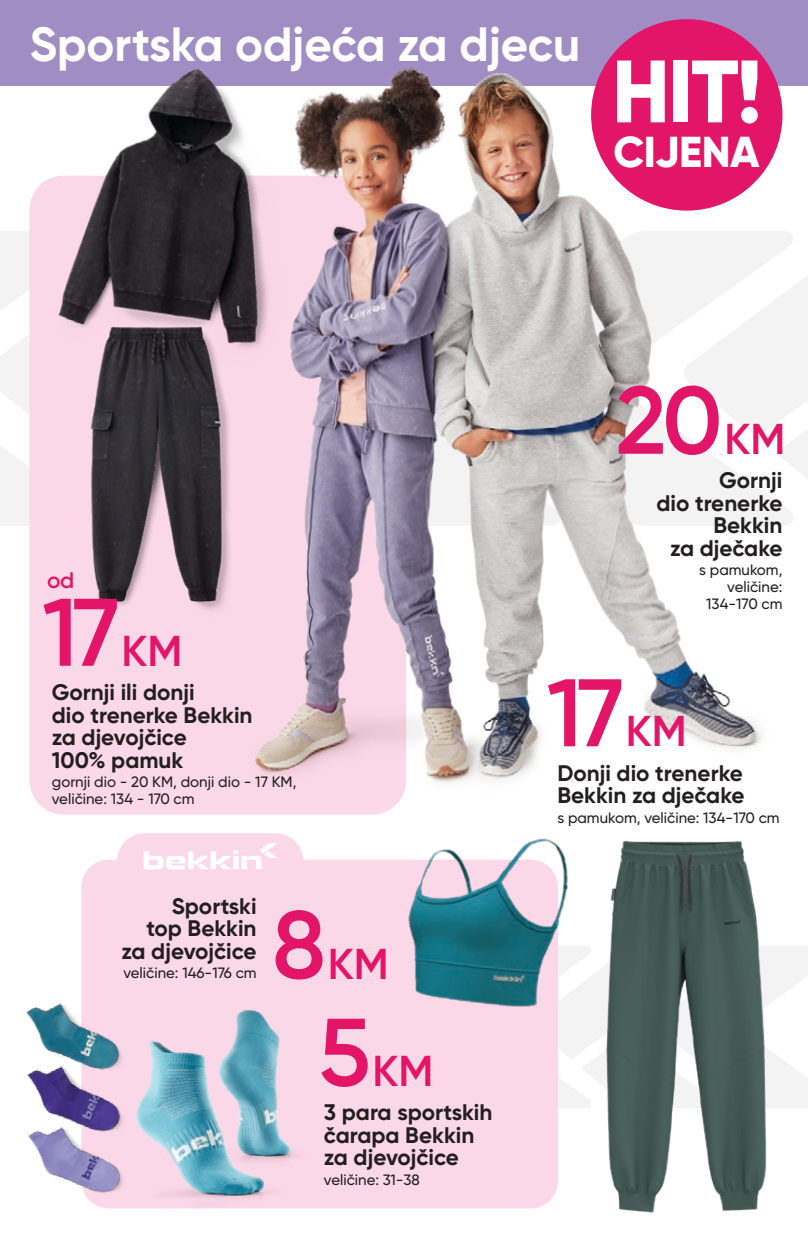
<style>
.page{position:relative;width:808px;height:1234px;background:#fff}
.page>*{position:absolute;margin:0;border:0;box-sizing:border-box;transform-origin:0 0}
.t1{font:600 95.7px "Gilroy";color:#e21568}
.t2{font:800 88.2px "Gilroy";color:#fff}
.t3{font:700 48px "Gilroy";letter-spacing:-.005em;color:#fff}
.t4{font:800 43.2px "Gilroy";letter-spacing:-.01em;color:#fff}
.t5{font:600 43.2px "Gilroy";color:#e21568}
.t6{font:700 22.5px/22.5px "Gilroy";color:#231f20}
.t7{font:600 22.5px "Gilroy";color:#e21568}
.t8{font:500 15px/16.8px "Gilroy";color:#231f20}
.s1{font-size:43.2px}
.s2{font-size:95.7px}
</style>
<div class="page">
<div style="left:0;top:0;width:808px;height:85px;background:#9f8dc3"></div>
<svg style="left:558px;top:946px;width:250px;height:162px"></svg>
<div style="left:81px;top:859px;width:477px;height:349px;background:#fbd8e7;border-radius:27px"></div>
<div style="left:117px;top:833px;width:186px;height:73px;background:#fbd8e7;border-radius:27px"></div>
<div style="left:30px;top:175px;width:376px;height:639px;background:#fbd8e7;border-radius:34px"></div>
<svg style="left:144px;top:851px;width:45px;height:18px"></svg>
<img style="left:189px;top:35px;width:602px;height:835px">
<svg style="left:0;top:231px;width:808px;height:294px"></svg>
<img style="left:0;top:370px;width:9px;height:117px">
<img style="left:389px;top:802px;width:197px;height:236px">
<img style="left:139px;top:1041px;width:166px;height:168px">
<img style="left:26px;top:981px;width:89px;height:63px">
<img style="left:39px;top:1105px;width:101px;height:104px">
<img style="left:27px;top:1044px;width:112px;height:109px">
<img style="left:189px;top:1009px;width:116px;height:170px">
<img style="left:579px;top:814px;width:214px;height:399px">
<img style="left:29px;top:35px;width:297px;height:354px">
<img style="left:62px;top:288px;width:225px;height:348px">
<div style="left:591px;top:19px;width:191px;height:191px;background:#e21568;border-radius:50%"></div>
<h3 class="t3" style="left:30px;top:14px;width:552px">Sportska odjeća za djecu</h3>
<h2 class="t2" style="left:612px;top:36px;width:152px">HIT!</h2>
<h3 class="t4" style="left:613px;top:124px;width:148px">CIJENA</h3>
<p class="t7" style="left:47px;top:566px;width:28px">od</p>
<h1 class="t1" style="left:42px;top:572px;width:142px">17<span class="s1">KM</span></h1>
<h1 class="t1" style="left:616px;top:361px;width:171px">20<span class="s1">KM</span></h1>
<p class="t6" style="left:656px;top:469px;width:128px;text-align:right">Gornji<br>dio trenerke<br>Bekkin<br>za dječake</p>
<p class="t8" style="left:699px;top:561px;width:85px;text-align:right">s pamukom, veličine:<br>134-170 cm</p>
<p class="t6" style="left:52px;top:680px;width:202px">Gornji ili donji<br>dio trenerke Bekkin za djevojčice<br>100% pamuk</p>
<p class="t8" style="left:52px;top:773px;width:246px">gornji dio - 20 KM, donji dio - 17 KM, veličine: 134 - 170 cm</p>
<p class="t6" style="left:122px;top:894px;width:136px;text-align:right">Sportski<br>top Bekkin za djevojčice</p>
<p class="t8" style="left:123px;top:964px;width:135px">veličine: 146-176 cm</p>
<h3 class="t5" style="left:272px;top:936px;width:118px"><span class="s2">8</span>KM</h3>
<h3 class="t5" style="left:319px;top:1043px;width:116px"><span class="s2">5</span>KM</h3>
<p class="t6" style="left:324px;top:1100px;width:170px">3 para sportskih čarapa Bekkin za djevojčice</p>
<p class="t8" style="left:324px;top:1170px;width:97px">veličine: 31-38</p>
<h1 class="t1" style="left:547px;top:653px;width:142px">17<span class="s1">KM</span></h1>
<p class="t6" style="left:557px;top:761px;width:189px">Donji dio trenerke<br>Bekkin za dječake</p>
<p class="t8" style="left:557px;top:808px;width:224px">s pamukom, veličine: 134-170 cm</p>
</div>
